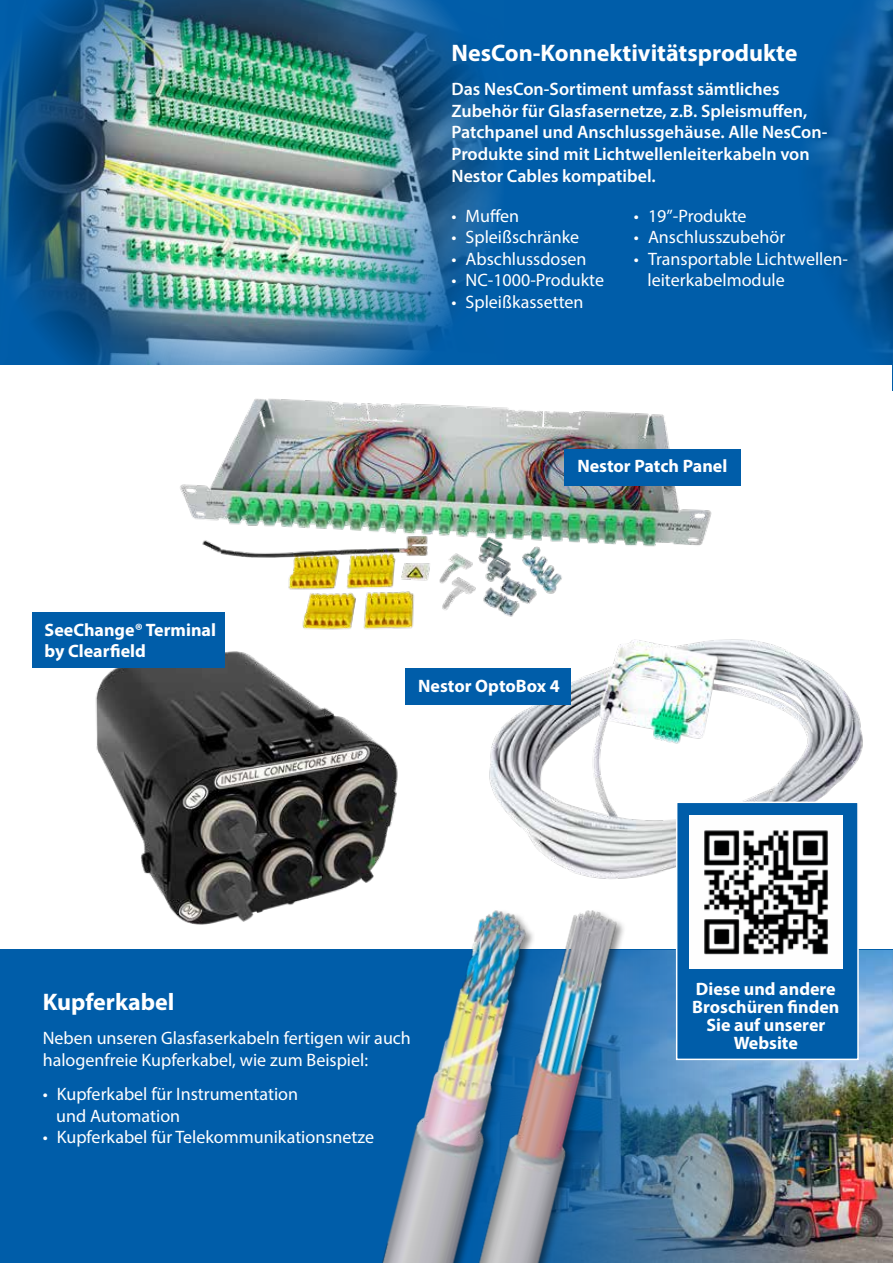
<style>
.page{position:relative;width:893px;height:1263px;background:#fff}
.page>*{position:absolute;margin:0;border:0;box-sizing:border-box;transform-origin:0 0}
.t1{font:700 24px "Myriad Pro";color:#fff}
.t2{font:18px/21.6px "Myriad Pro";color:#fff}
.t3{font:600 18px/21.6px "Myriad Pro";color:#fff}
.t4{font:700 18px/18px "Myriad Pro";color:#fff}
</style>
<div class="page">
<img style="left:47px;top:612px;width:399px;height:338px">
<img style="left:446px;top:639px;width:417px;height:240px">
<div style="left:0;top:950px;width:893px;height:313px;background:#005da9"></div>
<img style="left:171px;top:398px;width:558px;height:241px">
<div style="left:564px;top:449px;width:177px;height:36px;background:#005da9"></div>
<div style="left:405px;top:668px;width:166px;height:36px;background:#005da9"></div>
<img style="left:676px;top:951px;width:216px;height:312px">
<img style="left:331px;top:885px;width:115px;height:378px">
<img style="left:421px;top:886px;width:255px;height:377px">
<div style="left:0;top:0;width:892px;height:364px;background:#005da9"></div>
<img style="left:0;top:0;width:498px;height:364px">
<div style="left:33px;top:613px;width:192px;height:55px;background:#005da9"></div>
<img style="left:810px;top:0;width:83px;height:364px">
<div style="left:676px;top:801px;width:183px;height:259px;background:#005da9;border:2px solid #fff"></div>
<img style="left:690px;top:815px;width:153px;height:153px">
<p class="t4" style="left:45px;top:619px;width:173px;line-height:21px">SeeChange® Terminal by Clearfield</p>
<h1 class="t1" style="left:451px;top:37px;width:348px">NesCon-Konnektivitätsprodukte</h1>
<p class="t3" style="left:451px;top:78px;width:377px">Das NesCon-Sortiment umfasst sämtliches Zubehör für Glasfasernetze, z.B. Spleismuffen, Patchpanel und Anschlussgehäuse. Alle NesCon-Produkte sind mit Lichtwellenleiterkabeln von Nestor Cables kompatibel.</p>
<p class="t2" style="left:451px;top:204px;width:69px">• Muffen</p>
<p class="t2" style="left:451px;top:226px;width:129px">• Spleißschränke</p>
<p class="t2" style="left:451px;top:248px;width:137px">• Abschlussdosen</p>
<p class="t2" style="left:451px;top:269px;width:154px">• NC-1000-Produkte</p>
<p class="t2" style="left:451px;top:291px;width:134px">• Spleißkassetten</p>
<p class="t2" style="left:634px;top:204px;width:114px">• 19”-Produkte</p>
<p class="t2" style="left:634px;top:226px;width:153px">• Anschlusszubehör</p>
<p class="t2" style="left:647px;top:248px;width:202px;text-indent:-14px">• Transportable Lichtwellen&shy;leiterkabelmodule</p>
<p class="t4" style="left:577px;top:457px;width:152px">Nestor Patch Panel</p>
<p class="t4" style="left:418px;top:676px;width:143px">Nestor OptoBox 4</p>
<h1 class="t1" style="left:43px;top:986px;width:133px">Kupferkabel</h1>
<p class="t2" style="left:43px;top:1027px;width:370px">Neben unseren Glasfaserkabeln fertigen wir auch halogenfreie Kupferkabel, wie zum Beispiel:</p>
<p class="t2" style="left:56px;top:1083px;width:243px;text-indent:-13px">• Kupferkabel für Instrumentation und Automation</p>
<p class="t2" style="left:43px;top:1126px;width:333px">• Kupferkabel für Telekommunikationsnetze</p>
<p class="t4" style="left:692px;top:979px;width:149px;text-align:center">Diese und andere<br>Broschüren finden<br>Sie auf unserer<br>Website</p>
</div>
